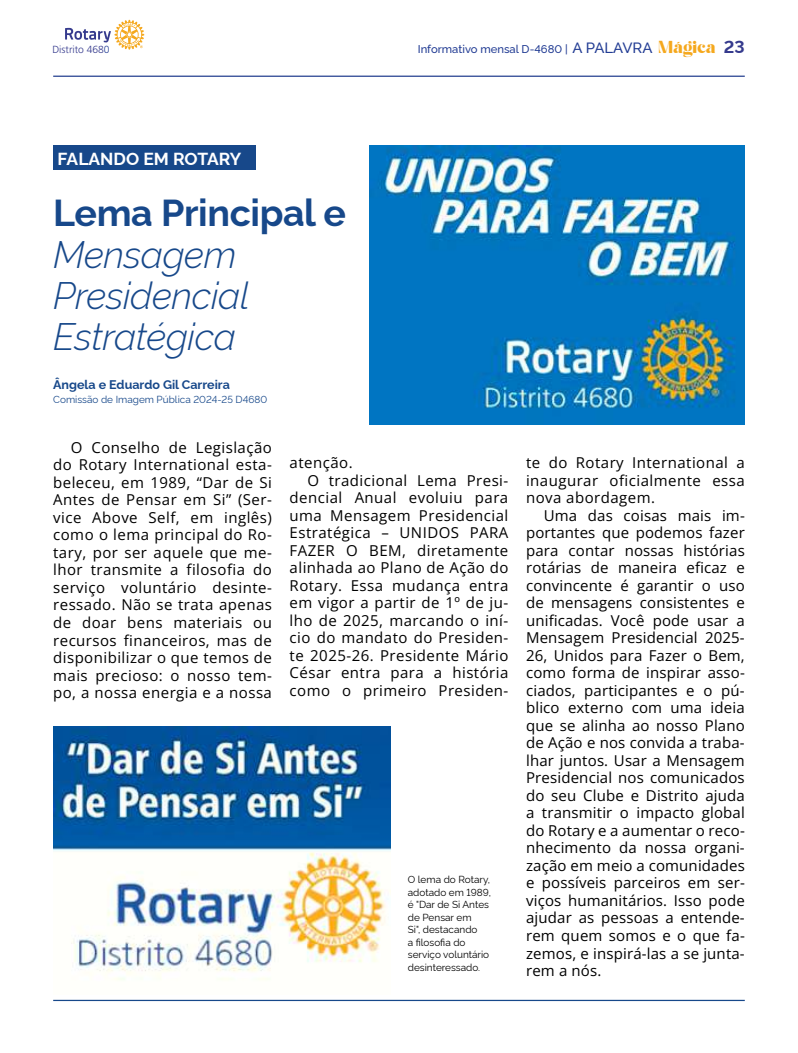
<style>
.page{position:relative;width:798px;height:1053px;background:#fff}
.page>*{position:absolute;margin:0;border:0;box-sizing:border-box;transform-origin:0 0}
.t1{font:italic 300 37.5px/41.2px "Rawline";letter-spacing:-.01em;color:#17488a}
.t2{font:700 37.5px "Rawline";letter-spacing:-.01em;color:#17488a}
.t3{font:700 17.38px "Rawline";color:#fff}
.t4{font:15px/17.5px "Open Sans";letter-spacing:.03em;color:#000;text-align:justify}
.t5{font:700 12.5px "Rawline";color:#17488a}
.t6{font:500 11.25px "Rawline";color:#233d94}
.t7{font:300 10.38px "Frutiger LT Std";color:#353a8d}
.t8{font:10px/12.5px "Rawline";color:#000}
.t9{font:10px "Rawline";color:#17488a}
.s1{color:#233d94}
.s2{font-size:14.88px}
.s3{font-family:"Sugar Magic Personal Use Only";font-weight:400;font-size:17.38px;color:#f5a81d}
.s4{font-weight:700;font-size:17.5px;color:#353a8d}
</style>
<div class="page">
<svg style="left:65px;top:20px;width:79px;height:30px"></svg>
<hr style="left:53px;top:76px;width:691px;height:1px;background:#25408f">
<div style="left:53px;top:145px;width:203px;height:25px;background:#17488a"></div>
<hr style="left:53px;top:999px;width:691px;height:1px;background:#17488a">
<img style="left:53px;top:726px;width:337px;height:254px">
<img style="left:369px;top:145px;width:375px;height:279px">
<p class="t7" style="left:52px;top:44px;width:59px">Distrito 468<span class="s1">0</span></p>
<p class="t6" style="left:417px;top:40px;width:328px">Informativo mensal D-4680 | <span class="s2">A PALAVRA</span> <span class="s3">Mágica</span> <span class="s4">23</span></p>
<p class="t3" style="left:57px;top:145px;width:185px">FALANDO EM ROTARY</p>
<h1 class="t2" style="left:53px;top:184px;width:294px">Lema Principal e</h1>
<h1 class="t1" style="left:53px;top:230px;width:198px">Mensagem<br>Presidencial<br>Estratégica</h1>
<p class="t5" style="left:53px;top:375px;width:178px">Ângela e Eduardo Gil Carreira</p>
<p class="t9" style="left:53px;top:391px;width:215px">Comissão de Imagem Pública 2024-25 D4680</p>
<p class="t4" style="left:53px;top:438px;width:220px;text-indent:18px">O Conselho de Legislação do Rotary International esta&shy;beleceu, em 1989, “Dar de Si Antes de Pensar em Si” (Ser&shy;vice Above Self, em inglês) como o lema principal do Ro&shy;tary, por ser aquele que me&shy;lhor transmite a filosofia do serviço voluntário desinte&shy;ressado. Não se trata apenas de doar bens materiais ou recursos financeiros, mas de disponibilizar o que temos de mais precioso: o nosso tem&shy;po, a nossa energia e a nossa</p>
<p class="t4" style="left:289px;top:453px;width:64px">atenção.</p>
<p class="t4" style="left:307px;top:471px;width:202px">O tradicional Lema Presi-</p>
<p class="t4" style="left:289px;top:488px;width:220px">dencial Anual evoluiu para</p>
<p class="t4" style="left:289px;top:506px;width:220px">uma Mensagem Presidencial</p>
<p class="t4" style="left:289px;top:523px;width:220px">Estratégica – UNIDOS PARA</p>
<p class="t4" style="left:289px;top:541px;width:220px">FAZER O BEM, diretamente</p>
<p class="t4" style="left:289px;top:558px;width:220px">alinhada ao Plano de Ação do</p>
<p class="t4" style="left:289px;top:576px;width:220px">Rotary. Essa mudança entra</p>
<p class="t4" style="left:289px;top:593px;width:220px">em vigor a partir de 1º de ju-</p>
<p class="t4" style="left:289px;top:611px;width:220px">lho de 2025, marcando o iní-</p>
<p class="t4" style="left:289px;top:628px;width:220px">cio do mandato do Presiden-</p>
<p class="t4" style="left:289px;top:646px;width:220px">te 2025-26. Presidente Mário</p>
<p class="t4" style="left:289px;top:663px;width:220px">César entra para a história</p>
<p class="t4" style="left:289px;top:681px;width:220px">como o primeiro Presiden-</p>
<p class="t8" style="left:407px;top:872px;width:85px">O lema do Rotary, adotado em 1989, é "Dar de Si Antes de Pensar em<br>Si", destacando<br>a filosofia do serviço voluntário desinteressado.</p>
<p class="t4" style="left:526px;top:453px;width:220px">te do Rotary International a inaugurar oficialmente essa nova abordagem.</p>
<p class="t4" style="left:526px;top:506px;width:220px;text-indent:18px">Uma das coisas mais im&shy;portantes que podemos fazer para contar nossas histórias rotárias de maneira eficaz e convincente é garantir o uso de mensagens consistentes e unificadas. Você pode usar a Mensagem Presidencial 2025- 26, Unidos para Fazer o Bem, como forma de inspirar asso&shy;ciados, participantes e o pú&shy;blico externo com uma ideia que se alinha ao nosso Plano de Ação e nos convida a traba&shy;lhar juntos. Usar a Mensagem Presidencial nos comunicados do seu Clube e Distrito ajuda a transmitir o impacto global do Rotary e a aumentar o reco&shy;nhecimento da nossa organi&shy;zação em meio a comunidades e possíveis parceiros em ser&shy;viços humanitários. Isso pode ajudar as pessoas a entende&shy;rem quem somos e o que fa&shy;zemos, e inspirá-las a se junta&shy;rem a nós.</p>
</div>
